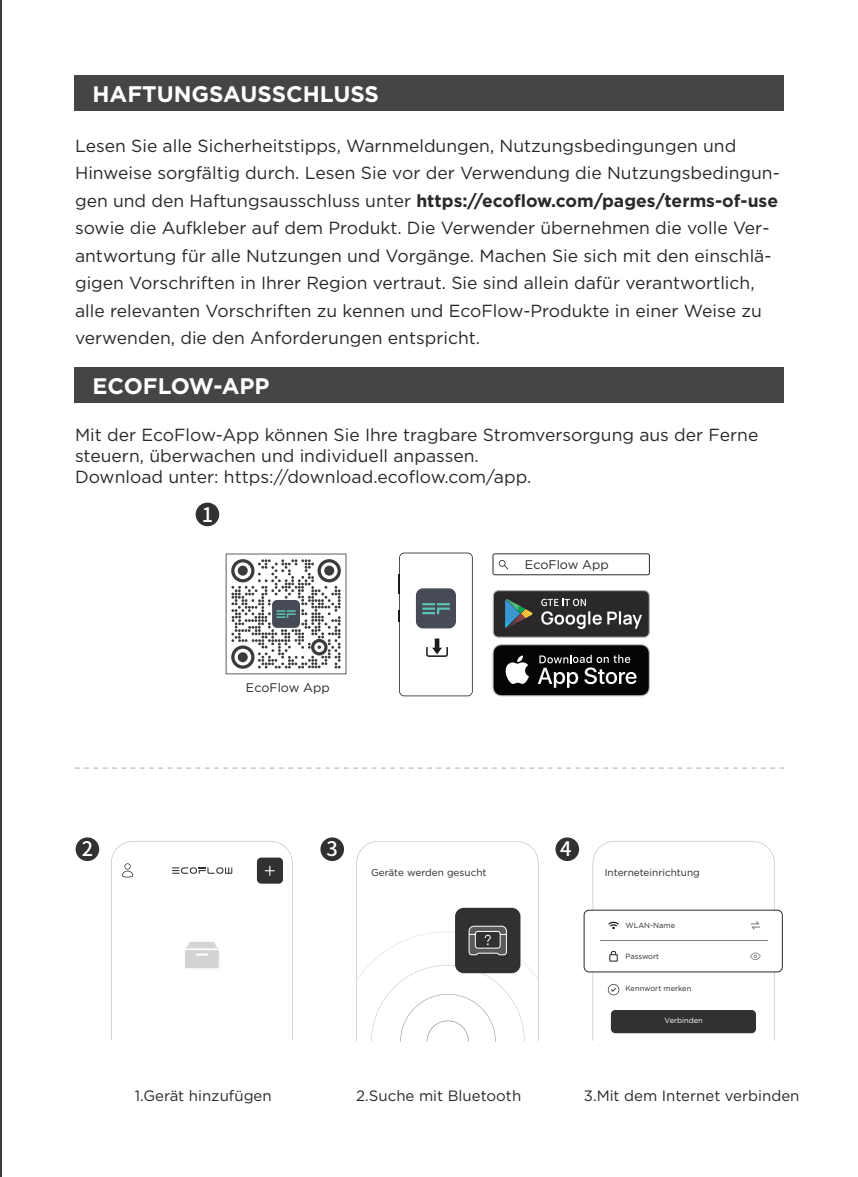
<style>
.page{position:relative;width:858px;height:1177px;background:#fff}
.page>*{position:absolute;margin:0;border:0;box-sizing:border-box;transform-origin:0 0}
.t1{font:700 22.5px "Gotham";color:#fff}
.t2{font:500 20px "Source Han Sans CN";color:#fff}
.t3{font:17.5px/27.5px "Gotham";color:#2b2829}
.t4{font:15px "Gotham";color:#2b2829}
.t5{font:12.5px "Gotham";color:#2b2829}
.t6{font:10px "Gotham";color:#2b2829}
.t7{font:7.5px "Gotham";color:#2b2829}
.t8{font:7.5px "Gotham";color:#fff}
.s1{font-weight:700}
</style>
<div class="page">
<hr style="left:0;top:0;width:1px;height:1176px;background:#3a3a3b">
<div style="left:74px;top:75px;width:709px;height:35px;background:#454446"></div>
<div style="left:74px;top:367px;width:709px;height:35px;background:#454446"></div>
<svg style="left:75px;top:767px;width:709px;height:1px"></svg>
<div style="left:196px;top:502px;width:23px;height:24px;background:#313132;border-radius:50%"></div>
<svg style="left:226px;top:553px;width:120px;height:121px"></svg>
<svg style="left:492px;top:553px;width:158px;height:22px"></svg>
<svg style="left:398px;top:552px;width:74px;height:144px"></svg>
<svg style="left:111px;top:841px;width:182px;height:199px"></svg>
<div style="left:76px;top:837px;width:23px;height:24px;background:#313132;border-radius:50%"></div>
<div style="left:555px;top:837px;width:24px;height:24px;background:#313132;border-radius:50%"></div>
<svg style="left:585px;top:841px;width:197px;height:199px"></svg>
<div style="left:320px;top:837px;width:24px;height:24px;background:#313132;border-radius:50%"></div>
<svg style="left:356px;top:841px;width:182px;height:200px"></svg>
<svg style="left:492px;top:644px;width:158px;height:52px;background:#363636"></svg>
<svg style="left:492px;top:590px;width:157px;height:47px;background:#474849"></svg>
<div style="left:583px;top:909px;width:199px;height:63px;border:1px solid #2b2829;border-radius:5px"></div>
<p class="t1" style="left:92px;top:81px;width:288px">HAFTUNGSAUSSCHLUSS</p>
<p class="t3" style="left:75px;top:132px;width:706px">Lesen Sie alle Sicherheitstipps, Warnmeldungen, Nutzungsbedingungen und Hinweise sorgfältig durch. Lesen Sie vor der Verwendung die Nutzungsbedingun&shy;gen und den Haftungsausschluss unter <span class="s1">https://ecoflow.com/pages/terms-of-use </span>sowie die Aufkleber auf dem Produkt. Die Verwender übernehmen die volle Ver&shy;antwortung für alle Nutzungen und Vorgänge. Machen Sie sich mit den einschlä&shy;gigen Vorschriften in Ihrer Region vertraut. Sie sind allein dafür verantwortlich, alle relevanten Vorschriften zu kennen und EcoFlow-Produkte in einer Weise zu verwenden, die den Anforderungen entspricht.</p>
<p class="t1" style="left:92px;top:373px;width:178px">ECOFLOW-APP</p>
<p class="t3" style="left:75px;top:424px;width:684px;line-height:21px">Mit der EcoFlow-App können Sie Ihre tragbare Stromversorgung aus der Ferne steuern, überwachen und individuell anpassen.<br>Download unter: https://download.ecoflow.com/app.</p>
<p class="t2" style="left:202px;top:503px;width:13px">1</p>
<p class="t5" style="left:246px;top:681px;width:85px">EcoFlow App</p>
<p class="t5" style="left:525px;top:557px;width:85px">EcoFlow App</p>
<p class="t2" style="left:82px;top:837px;width:13px">2</p>
<p class="t2" style="left:326px;top:837px;width:13px">3</p>
<p class="t2" style="left:560px;top:837px;width:13px">4</p>
<p class="t6" style="left:371px;top:867px;width:117px">Geräte werden gesucht</p>
<p class="t6" style="left:604px;top:867px;width:97px">Interneteinrichtung</p>
<p class="t7" style="left:625px;top:921px;width:51px">WLAN-Name</p>
<p class="t7" style="left:625px;top:952px;width:35px">Passwort</p>
<p class="t7" style="left:625px;top:984px;width:67px">Kennwort merken</p>
<p class="t4" style="left:135px;top:1087px;width:138px">1.Gerät hinzufügen</p>
<p class="t4" style="left:356px;top:1087px;width:166px">2.Suche mit Bluetooth</p>
<p class="t8" style="left:664px;top:1016px;width:40px">Verbinden</p>
<p class="t4" style="left:583px;top:1087px;width:217px">3.Mit dem Internet verbinden</p>
</div>
